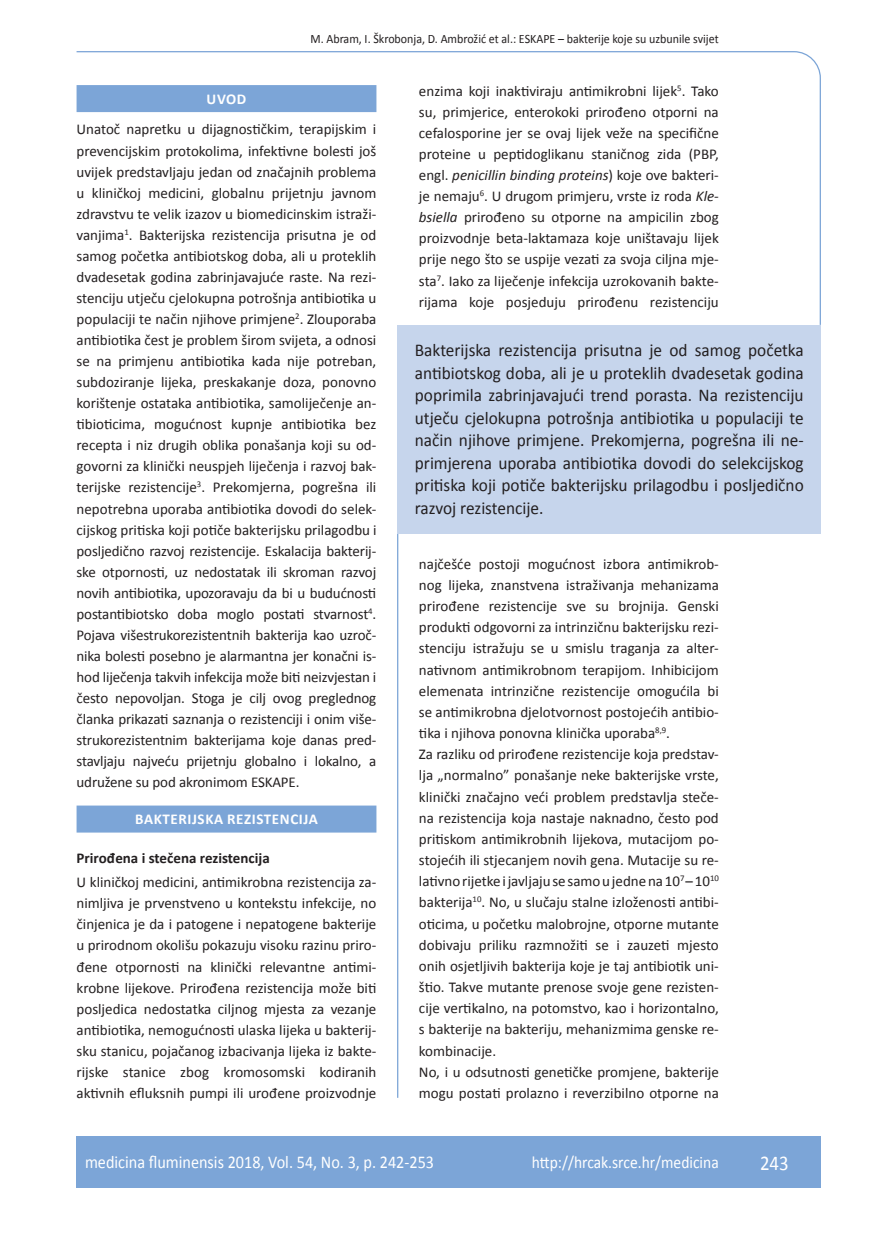
<style>
.page{position:relative;width:872px;height:1234px;background:#fff}
.page>*{position:absolute;margin:0;border:0;box-sizing:border-box;transform-origin:0 0}
.t1{font:21px "Calibri";color:#fff;scale:.9 1}
.t2{font:18px/22.5px "Calibri";color:#231f20;text-align:justify;scale:.96 1}
.t3{font:18px "Calibri";color:#fff;scale:.9 1}
.t4{font:17.25px "Calibri";color:#fff;scale:.9 1}
.t5{font:15px/21px "Calibri";color:#231f20;text-align:justify}
.t6{font:700 15px "Calibri";color:#231f20}
.t7{font:700 15px "Calibri";letter-spacing:.04em;color:#fff}
.t8{font:12.75px "Calibri";color:#231f20;scale:.94 1}
.s1{font-style:italic}
</style>
<div class="page">
<svg style="left:76px;top:51px;width:745px;height:275px"></svg>
<hr style="left:397px;top:533px;width:1px;height:564px;background:#7ca5d7">
<div style="left:77px;top:1135px;width:744px;height:51px;background:#7ca5d7"></div>
<div style="left:77px;top:85px;width:299px;height:27px;background:#7ca5d7"></div>
<div style="left:77px;top:805px;width:299px;height:27px;background:#7ca5d7"></div>
<div style="left:398px;top:325px;width:423px;height:208px;background:#c6d5ec"></div>
<p class="t8" style="left:310px;top:29px;width:436px">M. Abram, I. Škrobonja, D. Ambrožić et al.: ESKAPE – bakterije koje su uzbunile svijet</p>
<p class="t7" style="left:207px;top:88px;width:41px">UVOD</p>
<p class="t5" style="left:77px;top:118px;width:301px">Unatoč napretku u dijagnostičkim, terapijskim i prevencijskim protokolima, infektivne bolesti još uvijek predstavljaju jedan od značajnih problema u kliničkoj medicini, globalnu prijetnju javnom zdravstvu te velik izazov u biomedicinskim istraži&shy;vanjima<sup>1</sup>. Bakterijska rezistencija prisutna je od samog početka antibiotskog doba, ali u proteklih dvadesetak godina zabrinjavajuće raste. Na rezi&shy;stenciju utječu cjelokupna potrošnja antibiotika u populaciji te način njihove primjene<sup>2</sup>. Zlouporaba antibiotika čest je problem širom svijeta, a odnosi se na primjenu antibiotika kada nije potreban, subdoziranje lijeka, preskakanje doza, ponovno korištenje ostataka antibiotika, samoliječenje an&shy;tibioticima, mogućnost kupnje antibiotika bez recepta i niz drugih oblika ponašanja koji su od&shy;govorni za klinički neuspjeh liječenja i razvoj bak&shy;terijske rezistencije<sup>3</sup>. Prekomjerna, pogrešna ili nepotrebna uporaba antibiotika dovodi do selek&shy;cijskog pritiska koji potiče bakterijsku prilagodbu i posljedično razvoj rezistencije. Eskalacija bakterij&shy;ske otpornosti, uz nedostatak ili skroman razvoj novih antibiotika, upozoravaju da bi u budućnosti postantibiotsko doba moglo postati stvarnost<sup>4</sup>.<br>Pojava višestrukorezistentnih bakterija kao uzroč&shy;nika bolesti posebno je alarmantna jer konačni is&shy;hod liječenja takvih infekcija može biti neizvjestan i često nepovoljan. Stoga je cilj ovog preglednog članka prikazati saznanja o rezistenciji i onim više&shy;strukorezistentnim bakterijama koje danas pred&shy;stavljaju najveću prijetnju globalno i lokalno, a udružene su pod akronimom ESKAPE.</p>
<p class="t7" style="left:135px;top:808px;width:184px">BAKTERIJSKA REZISTENCIJA</p>
<p class="t6" style="left:77px;top:847px;width:195px">Prirođena i stečena rezistencija</p>
<p class="t5" style="left:77px;top:871px;width:301px">U kliničkoj medicini, antimikrobna rezistencija za&shy;nimljiva je prvenstveno u kontekstu infekcije, no činjenica je da i patogene i nepatogene bakterije u prirodnom okolišu pokazuju visoku razinu priro&shy;đene otpornosti na klinički relevantne antimi&shy;krobne lijekove. Prirođena rezistencija može biti posljedica nedostatka ciljnog mjesta za vezanje antibiotika, nemogućnosti ulaska lijeka u bakterij&shy;sku stanicu, pojačanog izbacivanja lijeka iz bakte&shy;rijske stanice zbog kromosomski kodiranih aktivnih efluksnih pumpi ili urođene proizvodnje</p>
<p class="t5" style="left:419px;top:80px;width:301px">enzima koji inaktiviraju antimikrobni lijek<sup>5</sup>. Tako su, primjerice, enterokoki prirođeno otporni na cefalosporine jer se ovaj lijek veže na specifične proteine u peptidoglikanu staničnog zida (PBP, engl. <span class="s1">penicillin binding proteins</span>) koje ove bakteri&shy;je nemaju<sup>6</sup>. U drugom primjeru, vrste iz roda <span class="s1">Kle&shy;bsiella</span> prirođeno su otporne na ampicilin zbog proizvodnje beta-laktamaza koje uništavaju lijek prije nego što se uspije vezati za svoja ciljna mje&shy;sta<sup>7</sup>. Iako za liječenje infekcija uzrokovanih bakte&shy;rijama koje posjeduju prirođenu rezistenciju</p>
<p class="t2" style="left:415px;top:338px;width:407px">Bakterijska rezistencija prisutna je od samog početka antibiotskog doba, ali je u proteklih dvadesetak godina poprimila zabrinjavajući trend porasta. Na rezistenciju utječu cjelokupna potrošnja antibiotika u populaciji te način njihove primjene. Prekomjerna, pogrešna ili ne&shy;primjerena uporaba antibiotika dovodi do selekcijskog pritiska koji potiče bakterijsku prilagodbu i posljedično razvoj rezistencije.</p>
<p class="t5" style="left:419px;top:552px;width:301px;text-align:left">najčešće postoji mogućnost izbora antimikrob&shy;nog lijeka, znanstvena istraživanja mehanizama prirođene rezistencije sve su brojnija. Genski produkti odgovorni za intrinzičnu bakterijsku rezi&shy;stenciju istražuju se u smislu traganja za alter&shy;nativnom antimikrobnom terapijom. Inhibicijom elemenata intrinzične rezistencije omogućila bi se antimikrobna djelotvornost postojećih antibio&shy;tika i njihova ponovna klinička uporaba<sup>8,9</sup>.<br>Za razliku od prirođene rezistencije koja predstav&shy;lja „normalno” ponašanje neke bakterijske vrste, klinički značajno veći problem predstavlja steče&shy;na rezistencija koja nastaje naknadno, često pod pritiskom antimikrobnih lijekova, mutacijom po&shy;stojećih ili stjecanjem novih gena. Mutacije su re&shy;lativno rijetke i javljaju se samo u jedne na 10<sup>7</sup> – 10<sup>10 </sup>bakterija<sup>10</sup>. No, u slučaju stalne izloženosti antibi&shy;oticima, u početku malobrojne, otporne mutante dobivaju priliku razmnožiti se i zauzeti mjesto onih osjetljivih bakterija koje je taj antibiotik uni&shy;štio. Takve mutante prenose svoje gene rezisten&shy;cije vertikalno, na potomstvo, kao i horizontalno, s bakterije na bakteriju, mehanizmima genske re&shy;kombinacije.<br>No, i u odsutnosti genetičke promjene, bakterije mogu postati prolazno i reverzibilno otporne na</p>
<p class="t3" style="left:85px;top:1149px;width:389px">medicina fluminensis 2018, Vol. 54, No. 3, p. 242-253</p>
<p class="t4" style="left:532px;top:1150px;width:209px">http://hrcak.srce.hr/medicina</p>
<h1 class="t1" style="left:760px;top:1147px;width:33px">243</h1>
</div>
